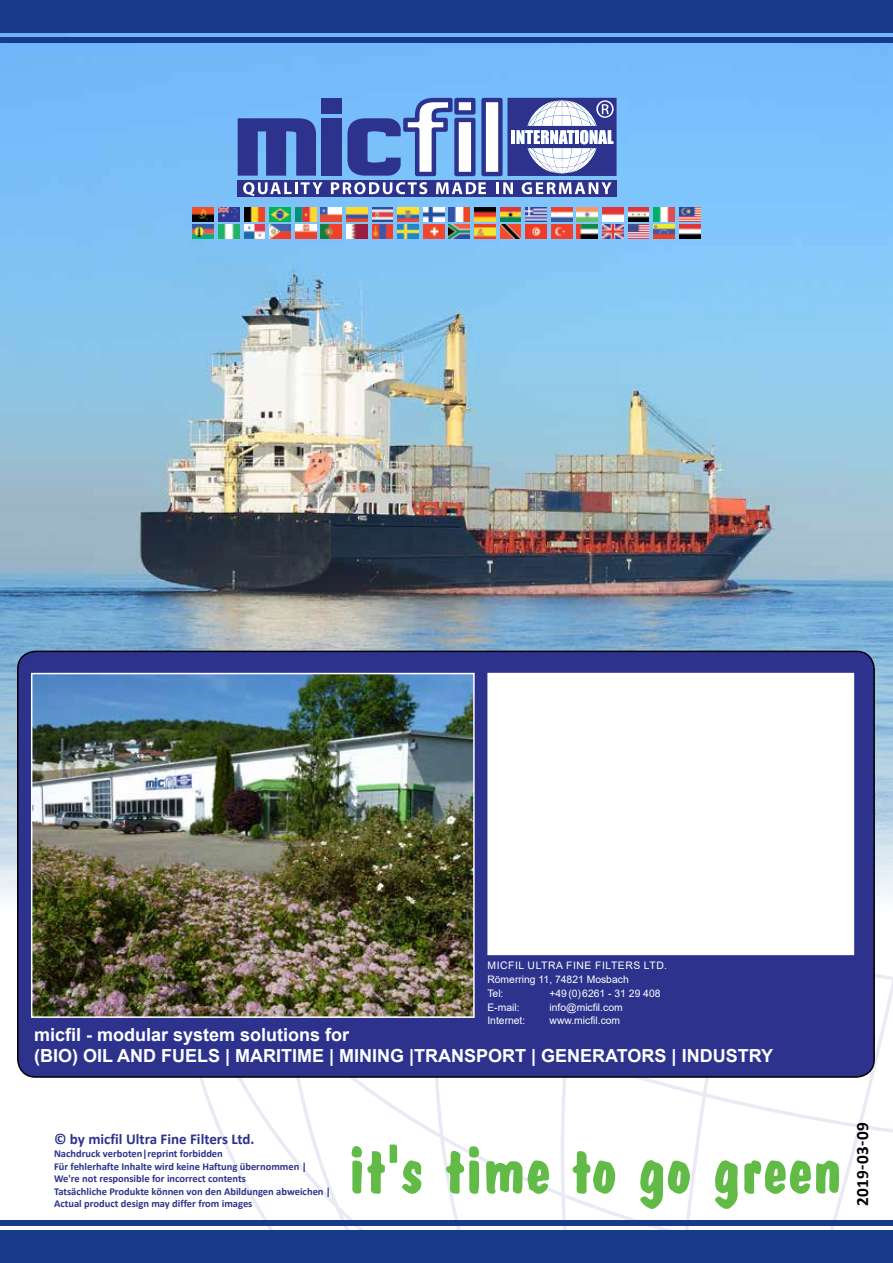
<style>
.page{position:relative;width:893px;height:1263px;background:#fff}
.page>*{position:absolute;margin:0;border:0;box-sizing:border-box;transform-origin:0 0}
.t1{font:700 18px/21.6px "Arial";color:#fff}
.t2{font:700 17.25px "Calibri";letter-spacing:.02em;color:#000}
.t3{font:700 15px "Calibri";color:#2d338d}
.t4{font:700 10.5px/12.6px "Calibri";color:#2d338d}
.t5{font:10.35px/13.8px "Arial";color:#fff}
</style>
<div class="page">
<img style="left:0;top:32px;width:893px;height:868px">
<svg style="left:199px;top:779px;width:694px;height:451px"></svg>
<div style="left:0;top:1230px;width:893px;height:33px;background:#19398a"></div>
<div style="left:0;top:1220px;width:893px;height:6px;background:#19398a"></div>
<div style="left:0;top:0;width:893px;height:32px;background:#19398a"></div>
<div style="left:0;top:37px;width:893px;height:6px;background:#19398a"></div>
<svg style="left:486px;top:1160px;width:36px;height:34px"></svg>
<svg style="left:640px;top:1159px;width:50px;height:50px"></svg>
<svg style="left:528px;top:1160px;width:21px;height:34px"></svg>
<svg style="left:572px;top:1151px;width:43px;height:43px"></svg>
<svg style="left:714px;top:1160px;width:125px;height:50px"></svg>
<svg style="left:351px;top:1144px;width:71px;height:50px"></svg>
<svg style="left:445px;top:1146px;width:34px;height:48px"></svg>
<img style="left:193px;top:207px;width:21px;height:14px">
<img style="left:218px;top:207px;width:21px;height:14px">
<img style="left:244px;top:207px;width:21px;height:14px">
<img style="left:270px;top:207px;width:21px;height:14px">
<img style="left:295px;top:207px;width:21px;height:14px">
<img style="left:321px;top:207px;width:21px;height:14px">
<img style="left:346px;top:207px;width:21px;height:14px">
<img style="left:372px;top:207px;width:21px;height:14px">
<img style="left:398px;top:207px;width:21px;height:14px">
<img style="left:423px;top:207px;width:21px;height:14px">
<img style="left:449px;top:207px;width:21px;height:14px">
<img style="left:474px;top:207px;width:21px;height:14px">
<img style="left:500px;top:207px;width:21px;height:14px">
<img style="left:526px;top:207px;width:21px;height:14px">
<img style="left:551px;top:207px;width:21px;height:14px">
<img style="left:577px;top:207px;width:21px;height:14px">
<img style="left:602px;top:207px;width:21px;height:14px">
<img style="left:628px;top:207px;width:21px;height:14px">
<img style="left:654px;top:207px;width:20px;height:14px">
<img style="left:679px;top:207px;width:21px;height:14px">
<img style="left:372px;top:224px;width:21px;height:14px">
<img style="left:193px;top:224px;width:21px;height:14px">
<img style="left:218px;top:224px;width:21px;height:14px">
<img style="left:244px;top:224px;width:21px;height:14px">
<img style="left:270px;top:224px;width:21px;height:14px">
<img style="left:295px;top:224px;width:21px;height:14px">
<img style="left:321px;top:224px;width:21px;height:14px">
<img style="left:346px;top:224px;width:21px;height:14px">
<img style="left:398px;top:224px;width:21px;height:14px">
<img style="left:423px;top:224px;width:21px;height:14px">
<img style="left:449px;top:224px;width:21px;height:14px">
<img style="left:474px;top:224px;width:21px;height:14px">
<img style="left:500px;top:224px;width:21px;height:14px">
<img style="left:526px;top:224px;width:21px;height:14px">
<img style="left:551px;top:224px;width:21px;height:14px">
<img style="left:577px;top:224px;width:21px;height:14px">
<img style="left:602px;top:224px;width:21px;height:14px">
<img style="left:628px;top:224px;width:21px;height:14px">
<img style="left:654px;top:224px;width:20px;height:14px">
<img style="left:679px;top:224px;width:21px;height:14px">
<div style="left:18px;top:651px;width:856px;height:426px;background:#2d338d;border-radius:18px"></div>
<div style="left:17px;top:651px;width:858px;height:427px;border:2px solid #000;border-radius:18px"></div>
<img style="left:34px;top:676px;width:438px;height:339px">
<div style="left:31px;top:673px;width:444px;height:345px;border:2px solid #fff"></div>
<div style="left:487px;top:673px;width:367px;height:282px;background:#fff"></div>
<div style="left:321px;top:98px;width:21px;height:16px;background:#2d338d"></div>
<div style="left:321px;top:118px;width:21px;height:58px;background:#2d338d"></div>
<svg style="left:238px;top:118px;width:78px;height:58px;background:#3c4fa2"></svg>
<svg style="left:347px;top:98px;width:128px;height:78px"></svg>
<div style="left:237px;top:180px;width:379px;height:17px;background:#2d338d"></div>
<svg style="left:481px;top:98px;width:136px;height:78px"></svg>
<svg style="left:243px;top:182px;width:80px;height:14px"></svg>
<svg style="left:331px;top:182px;width:96px;height:12px"></svg>
<svg style="left:497px;top:182px;width:16px;height:12px"></svg>
<svg style="left:436px;top:182px;width:50px;height:12px"></svg>
<svg style="left:522px;top:182px;width:90px;height:12px"></svg>
<p class="t5" style="left:487px;top:958px;width:181px">MICFIL ULTRA FINE FILTERS LTD.<br>Römerring 11, 74821 Mosbach<br>Tel:</p>
<p class="t5" style="left:549px;top:986px;width:113px">+49(0)6261 - 31 29 408</p>
<p class="t5" style="left:487px;top:1000px;width:34px">E-mail:</p>
<p class="t5" style="left:549px;top:1000px;width:75px">info@micfil.com</p>
<p class="t5" style="left:487px;top:1014px;width:39px">Internet:</p>
<p class="t5" style="left:549px;top:1014px;width:72px">www.micfil.com</p>
<h1 class="t1" style="left:34px;top:1024px;width:740px">micfil - modular system solutions for<br>(BIO) OIL AND FUELS | MARITIME | MINING |TRANSPORT | GENERATORS | INDUSTRY</h1>
<h3 class="t3" style="left:54px;top:1129px;width:202px">© by micfil Ultra Fine Filters Ltd.</h3>
<p class="t4" style="left:54px;top:1147px;width:278px">Nachdruck verboten|reprint forbidden<br>Für fehlerhafte Inhalte wird keine Haftung übernommen | We're not responsible for incorrect contents<br>Tatsächliche Produkte können von den Abildungen abweichen | Actual product design may differ from images</p>
<h2 class="t2" style="left:850px;top:1206px;width:85px;rotate:-90deg">2019-03-09</h2>
</div>
